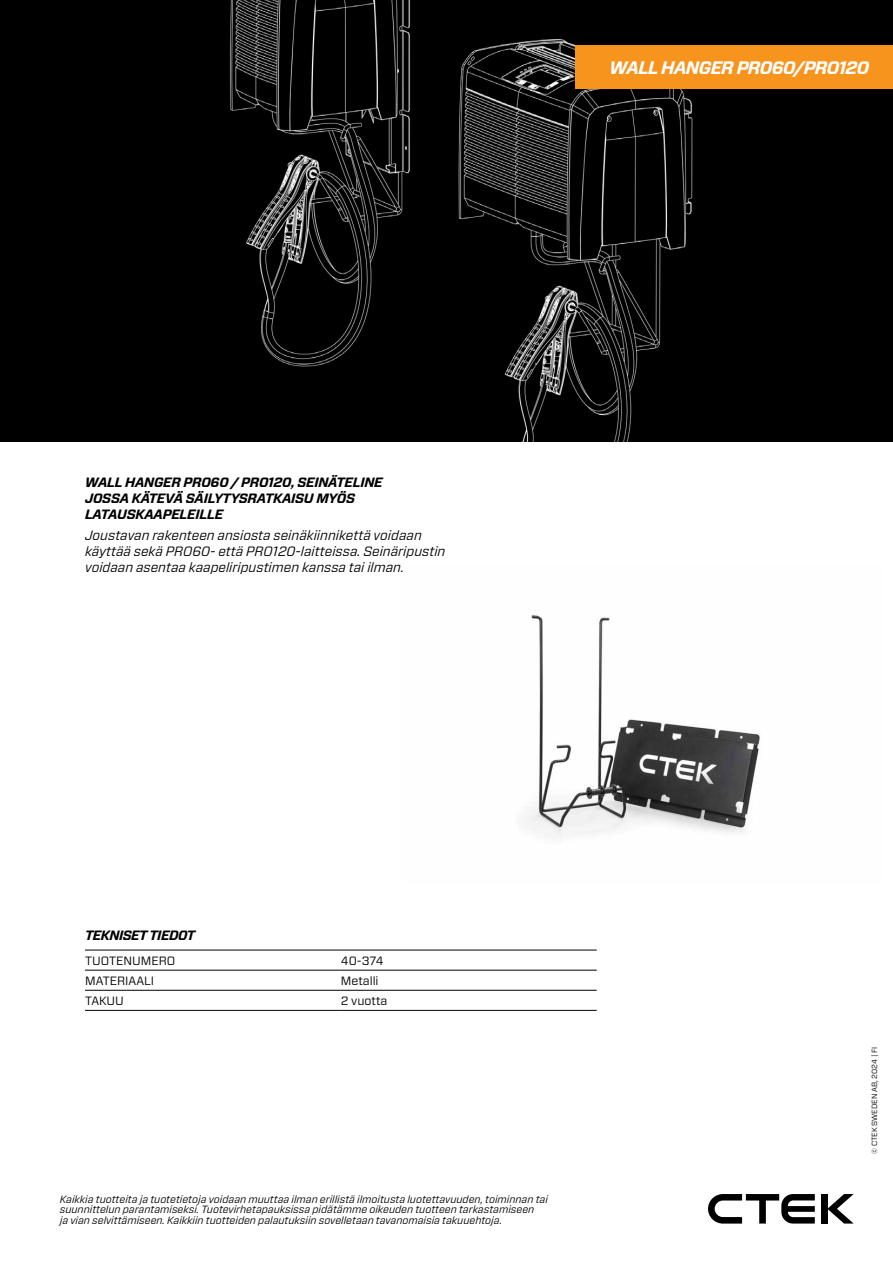
<style>
.page{position:relative;width:893px;height:1263px;background:#fff}
.page>*{position:absolute;margin:0;border:0;box-sizing:border-box;transform-origin:0 0}
.t1{font:italic 700 18px "Forza";letter-spacing:-.04em;color:#fff}
.t2{font:italic 13.5px/16.2px "Forza";color:#000}
.t3{font:italic 700 13.5px/16.2px "Forza";letter-spacing:-.02em;color:#000}
.t4{font:italic 700 13.5px "Forza";letter-spacing:-.04em;color:#000}
.t5{font:12px "Forza";color:#000}
.t6{font:italic 10.5px/10.5px "Forza";color:#000}
.t7{font:7.5px "Forza";color:#000}
</style>
<div class="page">
<img style="left:0;top:0;width:893px;height:441px">
<div style="left:575px;top:45px;width:318px;height:44px;background:#f7941e"></div>
<div style="left:821px;top:1194px;width:6px;height:29px;background:#000"></div>
<svg style="left:827px;top:1194px;width:27px;height:29px"></svg>
<svg style="left:708px;top:1194px;width:107px;height:29px"></svg>
<img style="left:527px;top:615px;width:233px;height:221px">
<hr style="left:85px;top:1010px;width:256px;height:1px;background:#000">
<hr style="left:341px;top:1010px;width:256px;height:1px;background:#000">
<hr style="left:85px;top:990px;width:256px;height:1px;background:#000">
<hr style="left:341px;top:990px;width:256px;height:1px;background:#000">
<hr style="left:85px;top:950px;width:256px;height:1px;background:#000">
<hr style="left:341px;top:950px;width:256px;height:1px;background:#000">
<hr style="left:85px;top:970px;width:256px;height:1px;background:#000">
<hr style="left:341px;top:970px;width:256px;height:1px;background:#000">
<h1 class="t1" style="left:609px;top:56px;width:261px">WALL HANGER PRO60/PRO120</h1>
<p class="t3" style="left:85px;top:474px;width:299px">WALL HANGER PRO60 / PRO120, SEINÄTELINE<br>JOSSA KÄTEVÄ SÄILYTYSRATKAISU MYÖS<br>LATAUSKAAPELEILLE</p>
<p class="t2" style="left:85px;top:526px;width:362px">Joustavan rakenteen ansiosta seinäkiinnikettä voidaan käyttää sekä PRO60- että PRO120-laitteissa. Seinäripustin voidaan asentaa kaapeliripustimen kanssa tai ilman.</p>
<p class="t4" style="left:85px;top:926px;width:112px">TEKNISET TIEDOT</p>
<p class="t5" style="left:85px;top:952px;width:92px">TUOTENUMERO</p>
<p class="t5" style="left:341px;top:952px;width:44px">40-374</p>
<p class="t5" style="left:85px;top:973px;width:71px">MATERIAALI</p>
<p class="t5" style="left:341px;top:973px;width:39px">Metalli</p>
<p class="t5" style="left:85px;top:993px;width:40px">TAKUU</p>
<p class="t5" style="left:341px;top:993px;width:48px">2 vuotta</p>
<p class="t6" style="left:60px;top:1193px;width:489px">Kaikkia tuotteita ja tuotetietoja voidaan muuttaa ilman erillistä ilmoitusta luotettavuuden, toiminnan tai suunnittelun parantamiseksi. Tuotevirhetapauksissa pidätämme oikeuden tuotteen tarkastamiseen<br>ja vian selvittämiseen. Kaikkiin tuotteiden palautuksiin sovelletaan tavanomaisia takuuehtoja.</p>
<p class="t7" style="left:870px;top:1153px;width:108px;rotate:-90deg">© CTEK SWEDEN AB, 2024 | FI</p>
</div>
